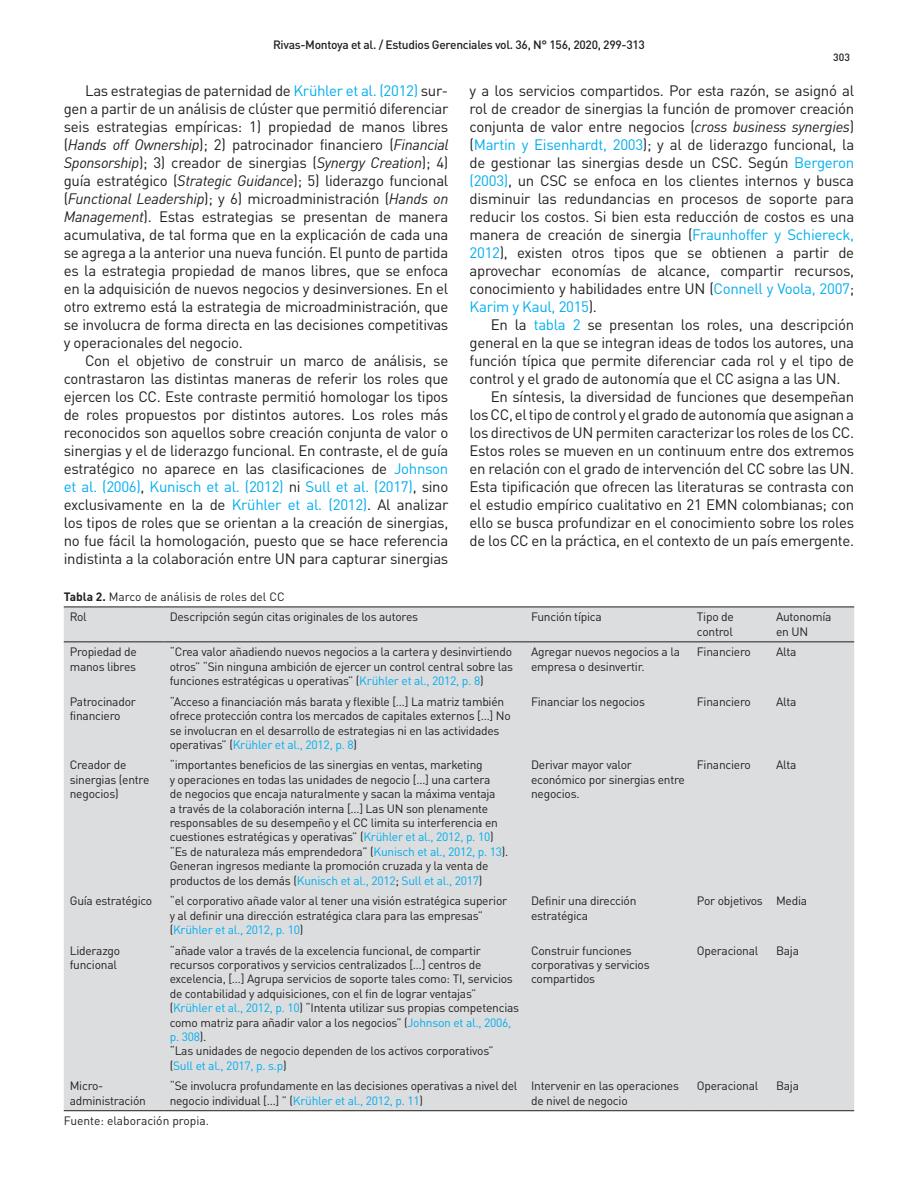
<style>
.page{position:relative;width:918px;height:1188px;background:#fff}
.page>*{position:absolute;margin:0;border:0;box-sizing:border-box;transform-origin:0 0}
.Párrafo_principal{font:15px/18px "DIN Pro";letter-spacing:-.02em;color:#231f20;text-align:justify}
.Párrafo_principal-2{font:12px/14.4px "DIN Pro";letter-spacing:-.02em;color:#231f20}
.t1{font:500 12px "DIN Pro";letter-spacing:-.025em;color:#231f20}
.Párrafo_principal-3{font:12px "DIN Pro";color:#231f20}
.t2{font:500 10.5px "DIN Pro";color:#231f20}
.s1{color:#00aeef}
.s2{font-style:italic}
.s3{font-weight:700}
</style>
<div class="page">
<div style="left:64px;top:608px;width:790px;height:502px;background:#dcdddf"></div>
<hr style="left:64px;top:641px;width:100px;height:1px;background:#231f20">
<hr style="left:164px;top:641px;width:361px;height:1px;background:#231f20">
<hr style="left:525px;top:641px;width:166px;height:1px;background:#231f20">
<hr style="left:691px;top:641px;width:79px;height:1px;background:#231f20">
<hr style="left:770px;top:641px;width:84px;height:1px;background:#231f20">
<hr style="left:64px;top:1110px;width:100px;height:1px;background:#231f20">
<hr style="left:164px;top:1110px;width:361px;height:1px;background:#231f20">
<hr style="left:525px;top:1110px;width:166px;height:1px;background:#231f20">
<hr style="left:691px;top:1110px;width:79px;height:1px;background:#231f20">
<hr style="left:770px;top:1110px;width:84px;height:1px;background:#231f20">
<hr style="left:64px;top:607px;width:100px;height:1px;background:#231f20">
<hr style="left:164px;top:607px;width:361px;height:1px;background:#231f20">
<hr style="left:525px;top:607px;width:166px;height:1px;background:#231f20">
<hr style="left:691px;top:607px;width:79px;height:1px;background:#231f20">
<hr style="left:770px;top:607px;width:84px;height:1px;background:#231f20">
<p class="t1" style="left:273px;top:34px;width:373px">Rivas-Montoya et al. / Estudios Gerenciales vol. 36, N° 156, 2020, 299-313</p>
<p class="t2" style="left:833px;top:49px;width:18px">303</p>
<p class="Párrafo_principal" style="left:64px;top:80px;width:386px;text-indent:21px">Las estrategias de paternidad de <span class="s1">Krühler et al. (2012)</span> sur&shy;gen a partir de un análisis de clúster que permitió diferenciar seis estrategias empíricas: 1) propiedad de manos libres (<span class="s2">Hands off Ownership</span>); 2) patrocinador financiero (<span class="s2">Financial Sponsorship</span>); 3) creador de sinergias (<span class="s2">Synergy Creation</span>); 4) guía estratégico (<span class="s2">Strategic Guidance</span>); 5) liderazgo funcional (<span class="s2">Functional Leadership</span>); y 6) microadministración (<span class="s2">Hands on Management</span>). Estas estrategias se presentan de manera acumulativa, de tal forma que en la explicación de cada una se agrega a la anterior una nueva función. El punto de partida es la estrategia propiedad de manos libres, que se enfoca en la adquisición de nuevos negocios y desinversiones. En el otro extremo está la estrategia de microadministración, que se involucra de forma directa en las decisiones competitivas y operacionales del negocio.</p>
<p class="Párrafo_principal" style="left:64px;top:350px;width:386px;text-indent:21px">Con el objetivo de construir un marco de análisis, se contrastaron las distintas maneras de referir los roles que ejercen los CC. Este contraste permitió homologar los tipos de roles propuestos por distintos autores. Los roles más reconocidos son aquellos sobre creación conjunta de valor o sinergias y el de liderazgo funcional. En contraste, el de guía estratégico no aparece en las clasificaciones de <span class="s1">Johnson et al. (2006)</span>, <span class="s1">Kunisch et al. (2012)</span> ni <span class="s1">Sull et al. (2017)</span>, sino exclusivamente en la de <span class="s1">Krühler et al. (2012)</span>. Al analizar los tipos de roles que se orientan a la creación de sinergias, no fue fácil la homologación, puesto que se hace referencia indistinta a la colaboración entre UN para capturar sinergias</p>
<p class="Párrafo_principal" style="left:470px;top:80px;width:386px">y a los servicios compartidos. Por esta razón, se asignó al rol de creador de sinergias la función de promover creación conjunta de valor entre negocios (<span class="s2">cross business synergies</span>) (<span class="s1">Martin y Eisenhardt, 2003</span>); y al de liderazgo funcional, la de gestionar las sinergias desde un CSC. Según <span class="s1">Bergeron (2003)</span>, un CSC se enfoca en los clientes internos y busca disminuir las redundancias en procesos de soporte para reducir los costos. Si bien esta reducción de costos es una manera de creación de sinergia (<span class="s1">Fraunhoffer y Schiereck, 2012</span>), existen otros tipos que se obtienen a partir de aprovechar economías de alcance, compartir recursos, conocimiento y habilidades entre UN (<span class="s1">Connell y Voola, 2007</span>; <span class="s1">Karim y Kaul, 2015</span>).</p>
<p class="Párrafo_principal" style="left:470px;top:314px;width:386px;text-indent:21px">En la <span class="s1">tabla 2</span> se presentan los roles, una descripción general en la que se integran ideas de todos los autores, una función típica que permite diferenciar cada rol y el tipo de control y el grado de autonomía que el CC asigna a las UN.</p>
<p class="Párrafo_principal" style="left:470px;top:386px;width:386px;text-indent:21px">En síntesis, la diversidad de funciones que desempeñan los CC, el tipo de control y el grado de autonomía que asignan a los directivos de UN permiten caracterizar los roles de los CC.<br>Estos roles se mueven en un continuum entre dos extremos en relación con el grado de intervención del CC sobre las UN.<br>Esta tipificación que ofrecen las literaturas se contrasta con el estudio empírico cualitativo en 21 EMN colombianas; con ello se busca profundizar en el conocimiento sobre los roles de los CC en la práctica, en el contexto de un país emergente.</p>
<p class="Párrafo_principal-3" style="left:64px;top:587px;width:222px"><span class="s3">Tabla 2.</span> Marco de análisis de roles del CC</p>
<p class="Párrafo_principal-2" style="left:70px;top:609px;width:18px">Rol</p>
<p class="Párrafo_principal-2" style="left:170px;top:609px;width:250px">Descripción según citas originales de los autores</p>
<p class="Párrafo_principal-2" style="left:531px;top:609px;width:72px">Función típica</p>
<p class="Párrafo_principal-2" style="left:697px;top:609px;width:38px">Tipo de control</p>
<p class="Párrafo_principal-2" style="left:776px;top:609px;width:57px">Autonomía en UN</p>
<p class="Párrafo_principal-2" style="left:70px;top:644px;width:69px">Propiedad de manos libres</p>
<p class="Párrafo_principal-2" style="left:170px;top:644px;width:345px;text-align:justify">“Crea valor añadiendo nuevos negocios a la cartera y desinvirtiendo otros” “Sin ninguna ambición de ejercer un control central sobre las funciones estratégicas u operativas” (<span class="s1">Krühler et al., 2012, p. 8</span>)</p>
<p class="Párrafo_principal-2" style="left:531px;top:644px;width:150px">Agregar nuevos negocios a la empresa o desinvertir.</p>
<p class="Párrafo_principal-2" style="left:697px;top:644px;width:55px">Financiero</p>
<p class="Párrafo_principal-2" style="left:776px;top:644px;width:22px">Alta</p>
<p class="Párrafo_principal-2" style="left:70px;top:693px;width:68px">Patrocinador financiero</p>
<p class="Párrafo_principal-2" style="left:170px;top:693px;width:342px">“Acceso a financiación más barata y flexible […] La matriz también ofrece protección contra los mercados de capitales externos […] No se involucran en el desarrollo de estrategias ni en las actividades operativas” (<span class="s1">Krühler et al., 2012, p. 8</span>)</p>
<p class="Párrafo_principal-2" style="left:531px;top:693px;width:115px">Financiar los negocios</p>
<p class="Párrafo_principal-2" style="left:697px;top:693px;width:55px">Financiero</p>
<p class="Párrafo_principal-2" style="left:776px;top:693px;width:22px">Alta</p>
<p class="Párrafo_principal-2" style="left:70px;top:757px;width:81px">Creador de sinergias (entre negocios)</p>
<p class="Párrafo_principal-2" style="left:170px;top:757px;width:330px">“importantes beneficios de las sinergias en ventas, marketing<br>y operaciones en todas las unidades de negocio […] una cartera de negocios que encaja naturalmente y sacan la máxima ventaja a través de la colaboración interna […] Las UN son plenamente responsables de su desempeño y el CC limita su interferencia en cuestiones estratégicas y operativas” (<span class="s1">Krühler et al., 2012, p. 10</span>)</p>
<p class="Párrafo_principal-2" style="left:170px;top:843px;width:340px">“Es de naturaleza más emprendedora” (<span class="s1">Kunisch et al., 2012, p. 13</span>).<br>Generan ingresos mediante la promoción cruzada y la venta de productos de los demás (<span class="s1">Kunisch et al., 2012</span>; <span class="s1">Sull et al., 2017</span>)</p>
<p class="Párrafo_principal-2" style="left:531px;top:757px;width:155px">Derivar mayor valor económico por sinergias entre negocios.</p>
<p class="Párrafo_principal-2" style="left:697px;top:757px;width:55px">Financiero</p>
<p class="Párrafo_principal-2" style="left:776px;top:757px;width:22px">Alta</p>
<p class="Párrafo_principal-2" style="left:70px;top:893px;width:84px">Guía estratégico</p>
<p class="Párrafo_principal-2" style="left:170px;top:893px;width:339px">“el corporativo añade valor al tener una visión estratégica superior y al definir una dirección estratégica clara para las empresas” (<span class="s1">Krühler et al., 2012, p. 10</span>)</p>
<p class="Párrafo_principal-2" style="left:531px;top:893px;width:107px">Definir una dirección estratégica</p>
<p class="Párrafo_principal-2" style="left:697px;top:893px;width:67px">Por objetivos</p>
<p class="Párrafo_principal-2" style="left:776px;top:893px;width:33px">Media</p>
<p class="Párrafo_principal-2" style="left:70px;top:942px;width:52px">Liderazgo funcional</p>
<p class="Párrafo_principal-2" style="left:170px;top:942px;width:351px">“añade valor a través de la excelencia funcional, de compartir recursos corporativos y servicios centralizados […] centros de excelencia, […] Agrupa servicios de soporte tales como: TI, servicios de contabilidad y adquisiciones, con el fin de lograr ventajas” (<span class="s1">Krühler et al., 2012, p. 10</span>) “Intenta utilizar sus propias competencias como matriz para añadir valor a los negocios” (<span class="s1">Johnson et al., 2006, p. 308</span>).</p>
<p class="Párrafo_principal-2" style="left:170px;top:1043px;width:325px">“Las unidades de negocio dependen de los activos corporativos” (<span class="s1">Sull et al., 2017, p. s.p</span>)</p>
<p class="Párrafo_principal-2" style="left:531px;top:942px;width:120px">Construir funciones corporativas y servicios compartidos</p>
<p class="Párrafo_principal-2" style="left:697px;top:942px;width:63px">Operacional</p>
<p class="Párrafo_principal-2" style="left:776px;top:942px;width:24px">Baja</p>
<p class="Párrafo_principal-2" style="left:70px;top:1078px;width:78px">Micro&shy;administración</p>
<p class="Párrafo_principal-2" style="left:170px;top:1078px;width:349px">“Se involucra profundamente en las decisiones operativas a nivel del negocio individual […] ” (<span class="s1">Krühler et al., 2012, p. 11</span>)</p>
<p class="Párrafo_principal-2" style="left:531px;top:1078px;width:149px">Intervenir en las operaciones de nivel de negocio</p>
<p class="Párrafo_principal-2" style="left:697px;top:1078px;width:63px">Operacional</p>
<p class="Párrafo_principal-2" style="left:776px;top:1078px;width:24px">Baja</p>
<p class="Párrafo_principal-3" style="left:64px;top:1111px;width:147px">Fuente: elaboración propia.</p>
</div>
